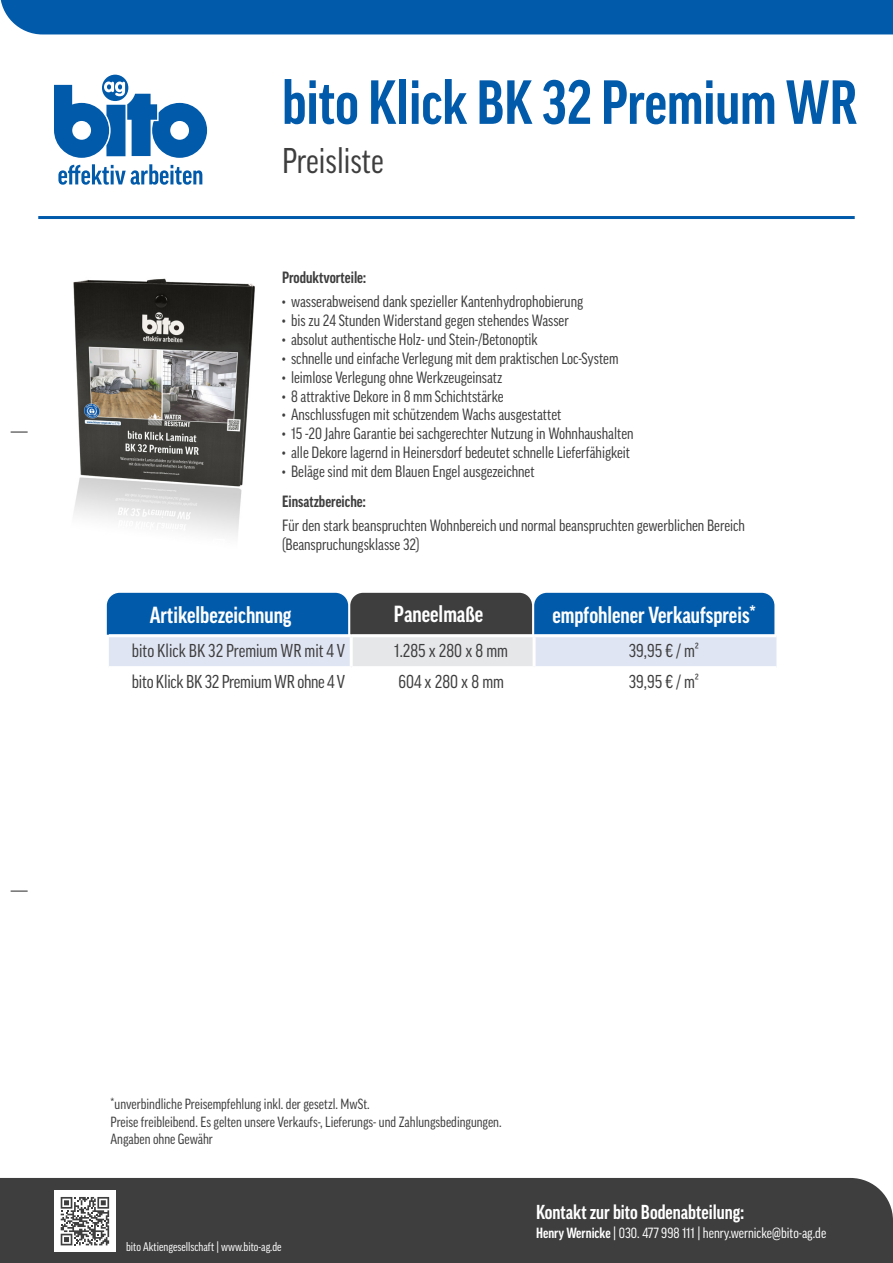
<style>
.page{position:relative;width:893px;height:1263px;background:#fff}
.page>*{position:absolute;margin:0;border:0;box-sizing:border-box;transform-origin:0 0}
.t1{font:700 condensed 60px "Good Pro";color:#015aaa}
.t2{font:condensed 34.5px "Good Pro";color:#3e3e3f}
.t3{font:700 condensed 22.5px "Good Pro";color:#fff}
.t4{font:700 condensed 19.5px "Good Pro";color:#fff}
.t5{font:condensed 18px "Good Pro";color:#3e3e3f}
.Inhalt{font:condensed 15.75px/18.9px "Good Pro";color:#3e3e3f}
.Inhalt-2{font:700 condensed 15.75px "Good Pro";color:#3e3e3f}
.t6{font:condensed 14.25px "Good Pro";color:#3e3e3f}
.t7{font:condensed 14.25px "Good Pro";color:#fff}
.Adresse{font:condensed 12px "Good Pro";color:#fff}
.s1{font-weight:700}
</style>
<div class="page">
<svg style="left:11px;top:431px;width:17px;height:2px"></svg>
<svg style="left:11px;top:890px;width:17px;height:2px"></svg>
<svg style="left:58px;top:164px;width:144px;height:21px"></svg>
<svg style="left:54px;top:75px;width:153px;height:83px"></svg>
<hr style="left:38px;top:216px;width:817px;height:3px;background:#015aaa">
<div style="left:0;top:1178px;width:893px;height:85px;background:#3e3e3f"></div>
<div style="left:54px;top:1190px;width:62px;height:62px;background:#fff"></div>
<svg style="left:61px;top:1197px;width:48px;height:48px"></svg>
<div style="left:0;top:0;width:893px;height:34px;background:#015aaa"></div>
<svg style="left:107px;top:593px;width:669px;height:73px;background:#5a85b0"></svg>
<div style="left:351px;top:636px;width:183px;height:32px;background:#e6e7e9"></div>
<hr style="left:109px;top:634px;width:242px;height:3px;background:#fff">
<hr style="left:351px;top:634px;width:183px;height:3px;background:#fff">
<hr style="left:534px;top:634px;width:242px;height:3px;background:#fff">
<hr style="left:351px;top:666px;width:183px;height:3px;background:#fff">
<hr style="left:350px;top:637px;width:3px;height:29px;background:#fff">
<hr style="left:533px;top:637px;width:3px;height:29px;background:#fff">
<img style="left:73px;top:278px;width:182px;height:258px">
<h1 class="t1" style="left:282px;top:69px;width:577px">bito Klick BK 32 Premium WR</h1>
<h2 class="t2" style="left:282px;top:142px;width:103px">Preisliste</h2>
<p class="Inhalt-2" style="left:282px;top:269px;width:86px">Produktvorteile:</p>
<p class="Inhalt" style="left:282px;top:292px;width:303px">• wasserabweisend dank spezieller Kantenhydrophobierung</p>
<p class="Inhalt" style="left:282px;top:311px;width:288px">• bis zu 24 Stunden Widerstand gegen stehendes Wasser</p>
<p class="Inhalt" style="left:282px;top:330px;width:257px">• absolut authentische Holz- und Stein-/Betonoptik</p>
<p class="Inhalt" style="left:282px;top:349px;width:338px">• schnelle und einfache Verlegung mit dem praktischen Loc-System</p>
<p class="Inhalt" style="left:282px;top:368px;width:222px">• leimlose Verlegung ohne Werkzeugeinsatz</p>
<p class="Inhalt" style="left:282px;top:386px;width:223px">• 8 attraktive Dekore in 8 mm Schichtstärke</p>
<p class="Inhalt" style="left:282px;top:405px;width:281px">• Anschlussfugen mit schützendem Wachs ausgestattet</p>
<p class="Inhalt" style="left:282px;top:424px;width:353px">• 15 -20 Jahre Garantie bei sachgerechter Nutzung in Wohnhaushalten</p>
<p class="Inhalt" style="left:282px;top:443px;width:350px">• alle Dekore lagernd in Heinersdorf bedeutet schnelle Lieferfähigkeit</p>
<p class="Inhalt" style="left:282px;top:462px;width:254px">• Beläge sind mit dem Blauen Engel ausgezeichnet</p>
<p class="Inhalt-2" style="left:282px;top:493px;width:85px">Einsatzbereiche:</p>
<p class="Inhalt" style="left:282px;top:516px;width:464px">Für den stark beanspruchten Wohnbereich und normal beanspruchten gewerblichen Bereich (Beanspruchungsklasse 32)</p>
<p class="t3" style="left:150px;top:602px;width:143px">Artikelbezeichnung</p>
<p class="t3" style="left:394px;top:601px;width:91px">Paneelmaße</p>
<p class="t5" style="left:132px;top:640px;width:215px">bito Klick BK 32 Premium WR mit 4 V</p>
<p class="t5" style="left:394px;top:640px;width:115px">1.285 x 280 x 8 mm</p>
<p class="t5" style="left:629px;top:640px;width:71px">39,95 € / m²</p>
<p class="t5" style="left:132px;top:672px;width:215px">bito Klick BK 32 Premium WR ohne 4 V</p>
<p class="t5" style="left:398px;top:672px;width:107px">604 x 280 x 8 mm</p>
<p class="t5" style="left:629px;top:672px;width:71px">39,95 € / m²</p>
<p class="t3" style="left:553px;top:602px;width:205px">empfohlener Verkaufspreis*</p>
<p class="t6" style="left:111px;top:1096px;width:261px">*unverbindliche Preisempfehlung inkl. der gesetzl. MwSt.</p>
<p class="t6" style="left:111px;top:1113px;width:392px">Preise freibleibend. Es gelten unsere Verkaufs-, Lieferungs- und Zahlungsbedingungen.</p>
<p class="t6" style="left:111px;top:1130px;width:104px">Angaben ohne Gewähr</p>
<p class="Adresse" style="left:126px;top:1240px;width:157px">bito Aktiengesellschaft | www.bito-ag.de</p>
<p class="t4" style="left:536px;top:1201px;width:209px">Kontakt zur bito Bodenabteilung:</p>
<p class="t7" style="left:536px;top:1225px;width:292px"><span class="s1">Henry Wernicke</span> | 030. 477 998 111 | henry.wernicke@bito-ag.de</p>
</div>
